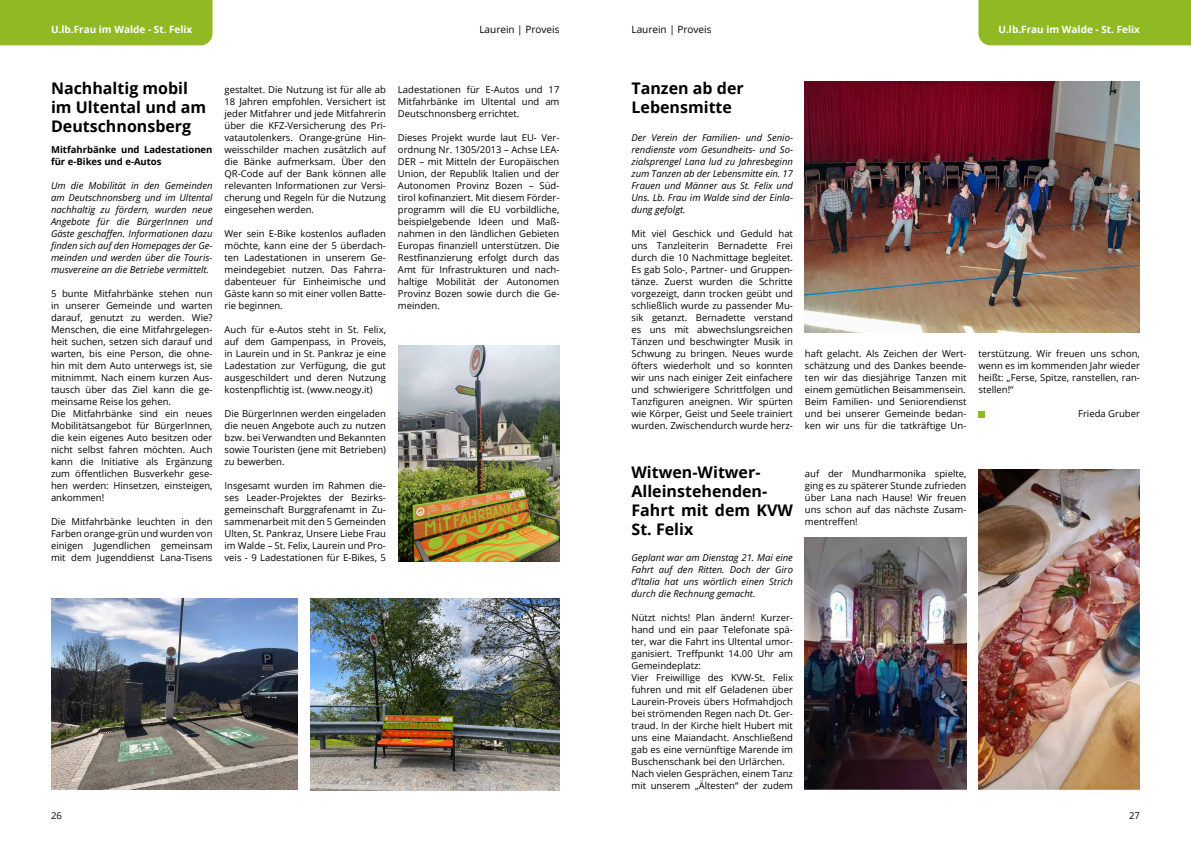
<style>
.page{position:relative;width:1191px;height:842px;background:#fff}
.page>*{position:absolute;margin:0;border:0;box-sizing:border-box;transform-origin:0 0}
.t1{font:700 16px/19.2px "Open Sans";color:#000}
.t2{font:700 10px "Open Sans";color:#fff}
.t3{font:10px "Open Sans";color:#000}
.t4{font:9.5px/12px "Open Sans";color:#000;text-align:justify}
.t5{font:italic 9.5px/12px "Open Sans";color:#000;text-align:justify}
.t6{font:700 9.5px/12px "Open Sans";color:#000}
</style>
<div class="page">
<div style="left:0;top:0;width:212px;height:45px;background:#90b923"></div>
<div style="left:978px;top:0;width:213px;height:45px;background:#90b923"></div>
<img style="left:805px;top:81px;width:335px;height:251px">
<div style="left:978px;top:411px;width:7px;height:6px;background:#90b923"></div>
<img style="left:398px;top:346px;width:161px;height:215px">
<img style="left:51px;top:599px;width:247px;height:190px">
<img style="left:310px;top:599px;width:249px;height:192px">
<img style="left:805px;top:537px;width:161px;height:252px">
<img style="left:978px;top:469px;width:162px;height:320px">
<p class="t2" style="left:51px;top:22px;width:143px">U.lb.Frau im Walde - St. Felix</p>
<p class="t3" style="left:479px;top:23px;width:82px">Laurein | Proveis</p>
<h1 class="t1" style="left:51px;top:78px;width:156px">Nachhaltig mobil im Ultental und am<br>Deutschnonsberg</h1>
<p class="t6" style="left:51px;top:144px;width:163px">Mitfahrbänke und Ladestationen für e-Bikes und e-Autos</p>
<p class="t5" style="left:51px;top:180px;width:163px">Um die Mobilität in den Gemeinden am Deutschnonsberg und im Ultental nachhaltig zu fördern, wurden neue Angebote für die BürgerInnen und Gäste geschaffen. Informationen dazu finden sich auf den Homepages der Ge&shy;meinden und werden über die Touris&shy;musvereine an die Betriebe vermittelt.</p>
<p class="t4" style="left:51px;top:288px;width:163px;text-align:left">5 bunte Mitfahrbänke stehen nun in unserer Gemeinde und warten darauf, genutzt zu werden. Wie?<br>Menschen, die eine Mitfahrgelegen&shy;heit suchen, setzen sich darauf und warten, bis eine Person, die ohne&shy;hin mit dem Auto unterwegs ist, sie mitnimmt. Nach einem kurzen Aus&shy;tausch über das Ziel kann die ge&shy;meinsame Reise los gehen.<br>Die Mitfahrbänke sind ein neues<br>Mobilitätsangebot für BürgerInnen, die kein eigenes Auto besitzen oder nicht selbst fahren möchten. Auch kann die Initiative als Ergänzung zum öffentlichen Busverkehr gese&shy;hen werden: Hinsetzen, einsteigen, ankommen!</p>
<p class="t4" style="left:51px;top:516px;width:163px">Die Mitfahrbänke leuchten in den Farben orange-grün und wurden von einigen Jugendlichen gemeinsam mit dem Jugenddienst Lana-Tisens</p>
<p class="t4" style="left:224px;top:84px;width:163px">gestaltet. Die Nutzung ist für alle ab 18 Jahren empfohlen. Versichert ist jeder Mitfahrer und jede Mitfahrerin über die KFZ-Versicherung des Pri&shy;vatautolenkers. Orange-grüne Hin&shy;weisschilder machen zusätzlich auf die Bänke aufmerksam. Über den QR-Code auf der Bank können alle relevanten Informationen zur Versi&shy;cherung und Regeln für die Nutzung eingesehen werden.</p>
<p class="t4" style="left:224px;top:228px;width:163px">Wer sein E-Bike kostenlos aufladen möchte, kann eine der 5 überdach&shy;ten Ladestationen in unserem Ge&shy;meindegebiet nutzen. Das Fahrra&shy;dabenteuer für Einheimische und Gäste kann so mit einer vollen Batte&shy;rie beginnen.</p>
<p class="t4" style="left:224px;top:324px;width:163px">Auch für e-Autos steht in St. Felix, auf dem Gampenpass, in Proveis, in Laurein und in St. Pankraz je eine Ladestation zur Verfügung, die gut ausgeschildert und deren Nutzung kostenpflichtig ist. (www.neogy.it)</p>
<p class="t4" style="left:224px;top:408px;width:163px">Die BürgerInnen werden eingeladen die neuen Angebote auch zu nutzen bzw. bei Verwandten und Bekannten sowie Touristen (jene mit Betrieben) zu bewerben.</p>
<p class="t4" style="left:224px;top:480px;width:163px">Insgesamt wurden im Rahmen die&shy;ses Leader-Projektes der Bezirks&shy;gemeinschaft Burggrafenamt in Zu&shy;sammenarbeit mit den 5 Gemeinden Ulten, St. Pankraz, Unsere Liebe Frau im Walde – St. Felix, Laurein und Pro&shy;veis - 9 Ladestationen für E-Bikes, 5</p>
<p class="t4" style="left:398px;top:84px;width:163px">Ladestationen für E-Autos und 17<br>Mitfahrbänke im Ultental und am Deutschnonsberg errichtet.</p>
<p class="t4" style="left:398px;top:132px;width:163px">Dieses Projekt wurde laut EU- Ver&shy;ordnung Nr. 1305/2013 – Achse LEA-DER – mit Mitteln der Europäischen Union, der Republik Italien und der Autonomen Provinz Bozen – Süd&shy;tirol kofinanziert. Mit diesem Förder&shy;programm will die EU vorbildliche, beispielgebende Ideen und Maß&shy;nahmen in den ländlichen Gebieten Europas finanziell unterstützen. Die Restfinanzierung erfolgt durch das Amt für Infrastrukturen und nach&shy;haltige Mobilität der Autonomen Provinz Bozen sowie durch die Ge&shy;meinden.</p>
<p class="t3" style="left:631px;top:22px;width:82px">Laurein | Proveis</p>
<p class="t2" style="left:998px;top:22px;width:143px">U.lb.Frau im Walde - St. Felix</p>
<h1 class="t1" style="left:631px;top:78px;width:114px">Tanzen ab der<br>Lebensmitte</h1>
<p class="t5" style="left:631px;top:132px;width:163px">Der Verein der Familien- und Senio&shy;rendienste vom Gesundheits- und So&shy;zialsprengel Lana lud zu Jahresbeginn zum Tanzen ab der Lebensmitte ein. 17<br>Frauen und Männer aus St. Felix und Uns. Lb. Frau im Walde sind der Einla&shy;dung gefolgt.</p>
<p class="t4" style="left:631px;top:228px;width:163px">Mit viel Geschick und Geduld hat uns Tanzleiterin Bernadette Frei durch die 10 Nachmittage begleitet.<br>Es gab Solo-, Partner- und Gruppen&shy;tänze. Zuerst wurden die Schritte vorgezeigt, dann trocken geübt und schließlich wurde zu passender Mu&shy;sik getanzt. Bernadette verstand es uns mit abwechslungsreichen Tänzen und beschwingter Musik in Schwung zu bringen. Neues wurde öfters wiederholt und so konnten wir uns nach einiger Zeit einfachere und schwierigere Schrittfolgen und Tanzfiguren aneignen. Wir spürten wie Körper, Geist und Seele trainiert wurden. Zwischendurch wurde herz-</p>
<h1 class="t1" style="left:631px;top:462px;width:163px">Witwen-Witwer-<br>Alleinstehenden-<br>Fahrt mit dem KVW<br>St. Felix</h1>
<p class="t5" style="left:631px;top:552px;width:163px">Geplant war am Dienstag 21. Mai eine Fahrt auf den Ritten. Doch der Giro d’Italia hat uns wörtlich einen Strich durch die Rechnung gemacht.</p>
<p class="t4" style="left:631px;top:612px;width:163px;text-align:left">Nützt nichts! Plan ändern! Kurzer&shy;hand und ein paar Telefonate spä&shy;ter, war die Fahrt ins Ultental umor&shy;ganisiert. Treffpunkt 14.00 Uhr am Gemeindeplatz:<br>Vier Freiwillige des KVW-St. Felix fuhren und mit elf Geladenen über Laurein-Proveis übers Hofmahdjoch bei strömenden Regen nach Dt. Ger&shy;traud. In der Kirche hielt Hubert mit uns eine Maiandacht. Anschließend gab es eine vernünftige Marende im Buschenschank bei den Urlärchen.<br>Nach vielen Gesprächen, einem Tanz mit unserem „Ältesten“ der zudem</p>
<p class="t4" style="left:805px;top:348px;width:163px">haft gelacht. Als Zeichen der Wert&shy;schätzung und des Dankes beende&shy;ten wir das diesjährige Tanzen mit einem gemütlichen Beisammensein.<br>Beim Familien- und Seniorendienst und bei unserer Gemeinde bedan&shy;ken wir uns für die tatkräftige Un-</p>
<p class="t4" style="left:978px;top:348px;width:163px">terstützung. Wir freuen uns schon, wenn es im kommenden Jahr wieder heißt: „Ferse, Spitze, ranstellen, ran&shy;stellen!“</p>
<p class="t4" style="left:1078px;top:408px;width:63px">Frieda Gruber</p>
<p class="t4" style="left:805px;top:468px;width:163px">auf der Mundharmonika spielte, ging es zu späterer Stunde zufrieden über Lana nach Hause! Wir freuen uns schon auf das nächste Zusam&shy;mentreffen!</p>
<p class="t4" style="left:51px;top:810px;width:12px">26</p>
<p class="t4" style="left:1129px;top:810px;width:12px">27</p>
</div>
